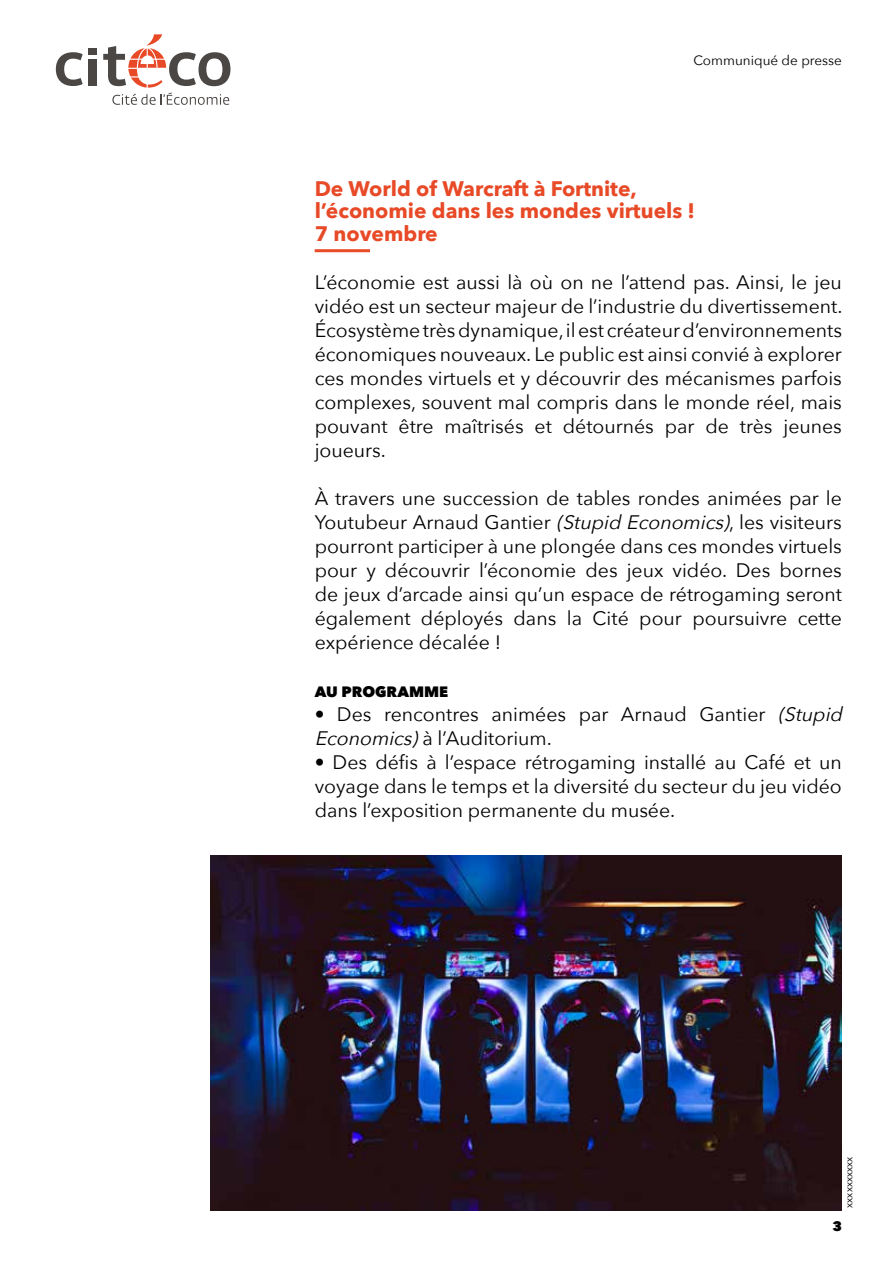
<style>
.page{position:relative;width:893px;height:1263px;background:#fff}
.page>*{position:absolute;margin:0;border:0;box-sizing:border-box;transform-origin:0 0}
.t1{font:700 21px/22.5px "Avenir Next";color:#e84926}
.t2{font:19.5px/24px "Avenir Next";color:#000;text-align:justify}
.t3{font:800 15px "Avenir Next";color:#000}
.t4{font:13.5px "Avenir Next";color:#000}
.t5{font:800 13.5px "Avenir Next";color:#000}
.t6{font:10.5px "Avenir Next";color:#000}
.s1{font-style:italic}
</style>
<div class="page">
<div style="left:89px;top:59px;width:8px;height:27px;background:#4b4745"></div>
<div style="left:89px;top:48px;width:8px;height:7px;background:#4b4745"></div>
<svg style="left:56px;top:52px;width:27px;height:34px"></svg>
<svg style="left:103px;top:34px;width:127px;height:71px"></svg>
<hr style="left:315px;top:249px;width:55px;height:3px;background:#e84926">
<img style="left:211px;top:855px;width:631px;height:355px">
<p class="t4" style="left:693px;top:48px;width:150px">Communiqué de presse</p>
<p class="t1" style="left:315px;top:177px;width:382px">De World of Warcraft à Fortnite, l’économie dans les mondes virtuels !<br>7 novembre</p>
<p class="t2" style="left:315px;top:269px;width:529px">L’économie est aussi là où on ne l’attend pas. Ainsi, le jeu vidéo est un secteur majeur de l’industrie du divertissement.<br>Écosystème très dynamique, il est créateur d’environnements économiques nouveaux. Le public est ainsi convié à explorer ces mondes virtuels et y découvrir des mécanismes parfois complexes, souvent mal compris dans le monde réel, mais pouvant être maîtrisés et détournés par de très jeunes joueurs.</p>
<p class="t2" style="left:315px;top:485px;width:529px">À travers une succession de tables rondes animées par le Youtubeur Arnaud Gantier <span class="s1">(Stupid Economics)</span>, les visiteurs pourront participer à une plongée dans ces mondes virtuels pour y découvrir l’économie des jeux vidéo. Des bornes de jeux d’arcade ainsi qu’un espace de rétrogaming seront également déployés dans la Cité pour poursuivre cette expérience décalée !</p>
<p class="t3" style="left:315px;top:682px;width:135px">AU PROGRAMME</p>
<p class="t2" style="left:315px;top:701px;width:535px">• Des rencontres animées par Arnaud Gantier <span class="s1">(Stupid<br>Economics)</span>à l’Auditorium.</p>
<p class="t2" style="left:315px;top:749px;width:529px">• Des défis à l’espace rétrogaming installé au Café et un voyage dans le temps et la diversité du secteur du jeu vidéo dans l’exposition permanente du musée.</p>
<p class="t6" style="left:840px;top:1208px;width:52px;rotate:-90deg">xxxxxxxxxx</p>
<p class="t5" style="left:832px;top:1218px;width:11px">3</p>
</div>
